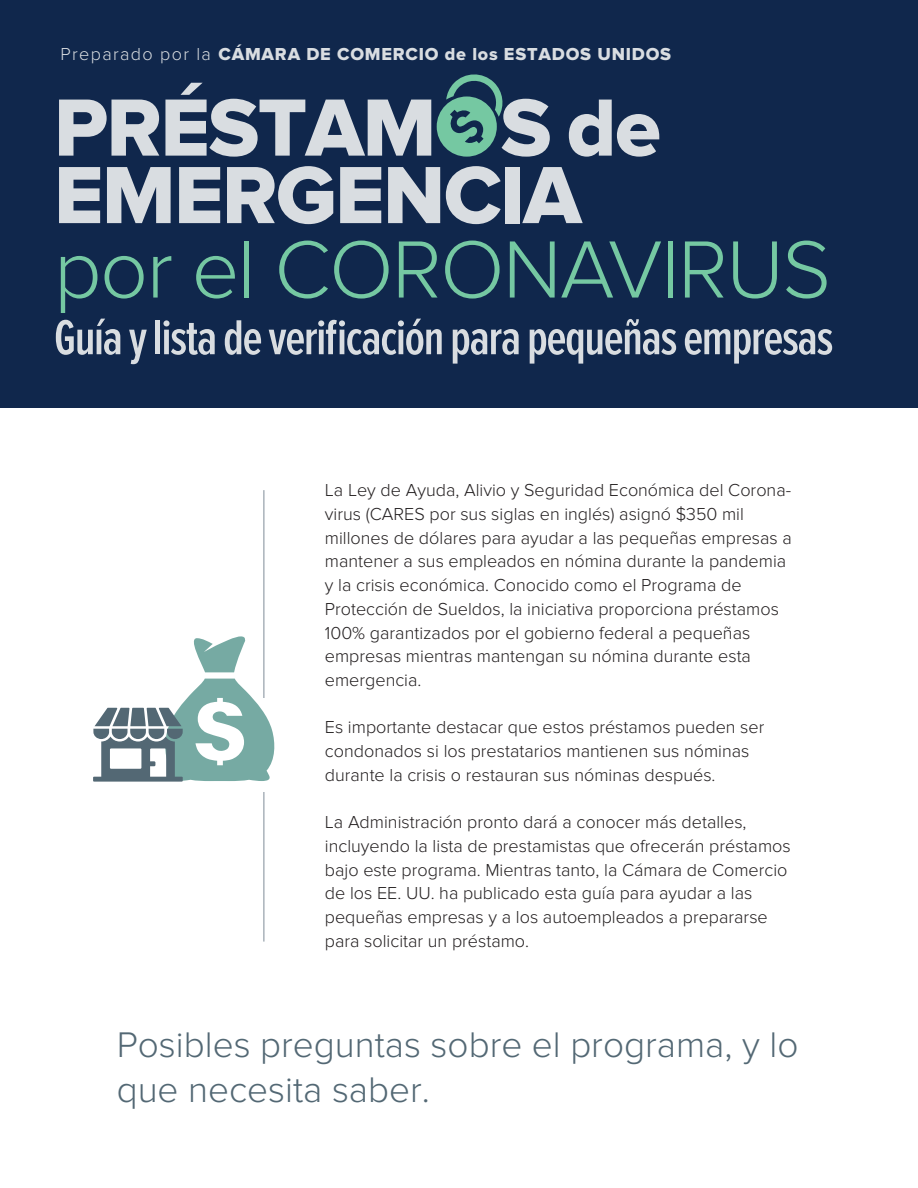
<style>
.page{position:relative;width:918px;height:1188px;background:#fff}
.page>*{position:absolute;margin:0;border:0;box-sizing:border-box;transform-origin:0 0}
.t1{font:300 84px "Proxima Nova";letter-spacing:-.02em;color:#75c8a2}
.t2{font:600 50.85px "Proxima Nova Ex Cn";letter-spacing:-.025em;color:#d9dde1}
.t3{font:300 36.9px/44.2px "Proxima Nova";color:#536874}
.t4{font:300 18px/23.7px "Proxima Nova";color:#231f20}
.t5{font:18px "Proxima Nova Extrabld";letter-spacing:.045em;color:#d9dde1}
.s1{font-family:"Proxima Nova";font-weight:300}
</style>
<div class="page">
<div style="left:0;top:0;width:918px;height:408px;background:#10274c"></div>
<hr style="left:264px;top:490px;width:1px;height:452px;background:#7f8d98">
<div style="left:201px;top:698px;width:77px;height:94px;background:#fff"></div>
<svg style="left:193px;top:636px;width:53px;height:36px"></svg>
<svg style="left:93px;top:679px;width:182px;height:103px"></svg>
<svg style="left:59px;top:100px;width:100px;height:56px"></svg>
<svg style="left:165px;top:83px;width:266px;height:74px"></svg>
<svg style="left:569px;top:100px;width:90px;height:57px"></svg>
<svg style="left:59px;top:167px;width:41px;height:56px"></svg>
<svg style="left:107px;top:167px;width:64px;height:56px"></svg>
<svg style="left:179px;top:167px;width:41px;height:56px"></svg>
<svg style="left:227px;top:166px;width:106px;height:58px"></svg>
<svg style="left:340px;top:167px;width:41px;height:56px"></svg>
<svg style="left:388px;top:167px;width:52px;height:56px"></svg>
<svg style="left:446px;top:166px;width:55px;height:58px"></svg>
<div style="left:505px;top:167px;width:15px;height:56px;background:#d9dde1"></div>
<svg style="left:522px;top:167px;width:61px;height:56px"></svg>
<svg style="left:437px;top:74px;width:113px;height:83px"></svg>
<p class="t5" style="left:61px;top:44px;width:612px"><span class="s1">Preparado por la</span> CÁMARA DE COMERCIO de los ESTADOS UNIDOS</p>
<h1 class="t1" style="left:54px;top:221px;width:779px">por el CORONAVIRUS</h1>
<h2 class="t2" style="left:54px;top:309px;width:781px">Guía y lista de verificación para pequeñas empresas</h2>
<p class="t4" style="left:325px;top:479px;width:468px">La Ley de Ayuda, Alivio y Seguridad Económica del Corona&shy;virus (CARES por sus siglas en inglés) asignó $350 mil millones de dólares para ayudar a las pequeñas empresas a mantener a sus empleados en nómina durante la pandemia y la crisis económica. Conocido como el Programa de Protección de Sueldos, la iniciativa proporciona préstamos 100% garantizados por el gobierno federal a pequeñas empresas mientras mantengan su nómina durante esta emergencia.</p>
<p class="t4" style="left:325px;top:716px;width:441px">Es importante destacar que estos préstamos pueden ser condonados si los prestatarios mantienen sus nóminas durante la crisis o restauran sus nóminas después.</p>
<p class="t4" style="left:325px;top:811px;width:467px">La Administración pronto dará a conocer más detalles, incluyendo la lista de prestamistas que ofrecerán préstamos bajo este programa. Mientras tanto, la Cámara de Comercio de los EE. UU. ha publicado esta guía para ayudar a las pequeñas empresas y a los autoempleados a prepararse para solicitar un préstamo.</p>
<h3 class="t3" style="left:117px;top:1023px;width:683px">Posibles preguntas sobre el programa, y lo que necesita saber.</h3>
</div>
